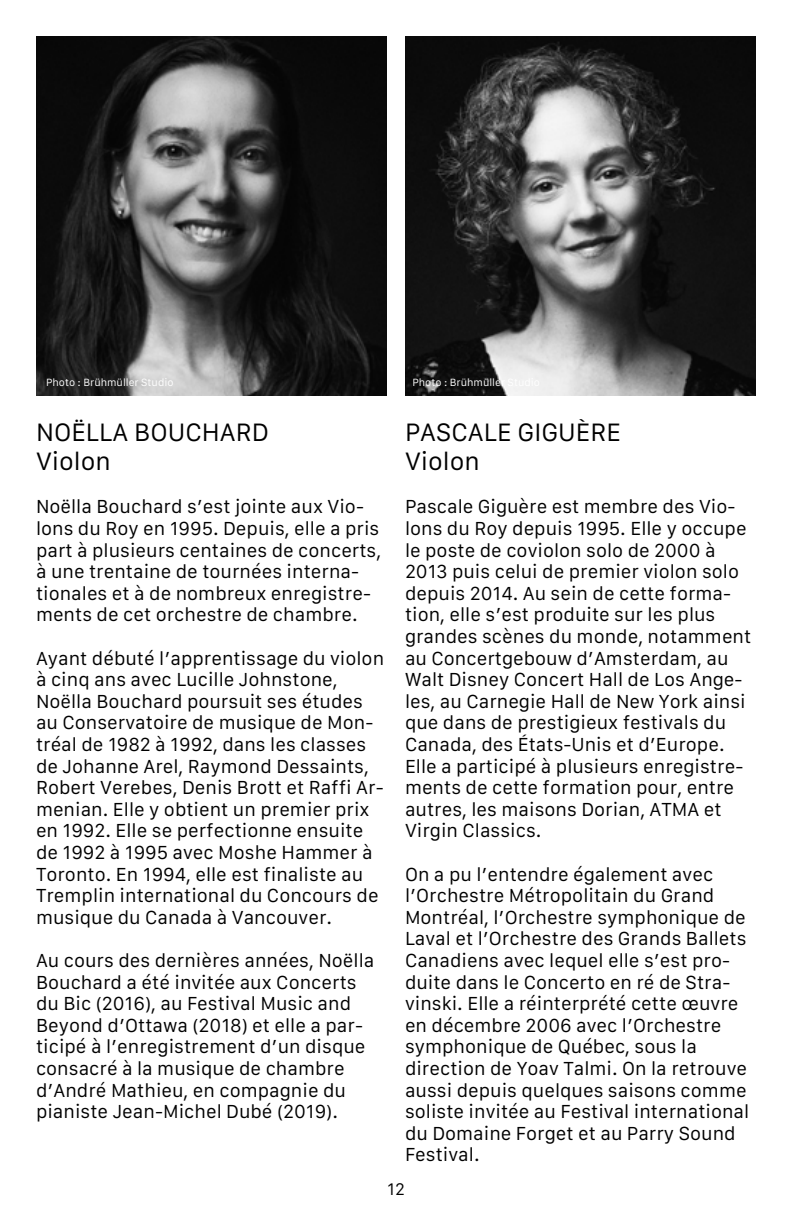
<style>
.page{position:relative;width:792px;height:1224px;background:#fff}
.page>*{position:absolute;margin:0;border:0;box-sizing:border-box;transform-origin:0 0}
.t1{font:24px/28.8px "Galvji";color:#000}
.t2{font:18px/21.6px "Galvji";color:#000}
.t3{font:16px "Galvji";color:#000}
.t4{font:10px "Galvji";color:#fff}
</style>
<div class="page">
<img style="left:36px;top:36px;width:351px;height:360px">
<img style="left:405px;top:36px;width:351px;height:360px">
<p class="t4" style="left:46px;top:377px;width:129px">Photo : Brühmüller Studio</p>
<p class="t4" style="left:412px;top:377px;width:129px">Photo : Brühmüller Studio</p>
<h1 class="t1" style="left:36px;top:419px;width:234px">NOËLLA BOUCHARD<br>Violon</h1>
<p class="t2" style="left:36px;top:497px;width:347px">Noëlla Bouchard s’est jointe aux Vio&shy;lons du Roy en 1995. Depuis, elle a pris part à plusieurs centaines de concerts, à une trentaine de tournées interna&shy;tionales et à de nombreux enregistre&shy;ments de cet orchestre de chambre.</p>
<p class="t2" style="left:36px;top:648px;width:350px">Ayant débuté l’apprentissage du violon à cinq ans avec Lucille Johnstone, Noëlla Bouchard poursuit ses études au Conservatoire de musique de Mon&shy;tréal de 1982 à 1992, dans les classes de Johanne Arel, Raymond Dessaints, Robert Verebes, Denis Brott et Raffi Ar&shy;menian. Elle y obtient un premier prix en 1992. Elle se perfectionne ensuite de 1992 à 1995 avec Moshe Hammer à Toronto. En 1994, elle est finaliste au Tremplin international du Concours de musique du Canada à Vancouver.</p>
<p class="t2" style="left:36px;top:950px;width:340px">Au cours des dernières années, Noëlla Bouchard a été invitée aux Concerts du Bic (2016), au Festival Music and Beyond d’Ottawa (2018) et elle a par&shy;ticipé à l’enregistrement d’un disque consacré à la musique de chambre d’André Mathieu, en compagnie du pianiste Jean-Michel Dubé (2019).</p>
<h1 class="t1" style="left:405px;top:419px;width:218px">PASCALE GIGUÈRE<br>Violon</h1>
<p class="t2" style="left:405px;top:497px;width:348px">Pascale Giguère est membre des Vio&shy;lons du Roy depuis 1995. Elle y occupe le poste de coviolon solo de 2000 à 2013 puis celui de premier violon solo depuis 2014. Au sein de cette forma&shy;tion, elle s’est produite sur les plus grandes scènes du monde, notamment au Concertgebouw d’Amsterdam, au Walt Disney Concert Hall de Los Ange&shy;les, au Carnegie Hall de New York ainsi que dans de prestigieux festivals du Canada, des États-Unis et d’Europe.<br>Elle a participé à plusieurs enregistre&shy;ments de cette formation pour, entre autres, les maisons Dorian, ATMA et Virgin Classics.</p>
<p class="t2" style="left:405px;top:864px;width:346px">On a pu l’entendre également avec l’Orchestre Métropolitain du Grand Montréal, l’Orchestre symphonique de Laval et l’Orchestre des Grands Ballets Canadiens avec lequel elle s’est pro&shy;duite dans le Concerto en ré de Stra&shy;vinski. Elle a réinterprété cette œuvre en décembre 2006 avec l’Orchestre symphonique de Québec, sous la direction de Yoav Talmi. On la retrouve aussi depuis quelques saisons comme soliste invitée au Festival international du Domaine Forget et au Parry Sound Festival.</p>
<p class="t3" style="left:387px;top:1180px;width:19px">12</p>
</div>
